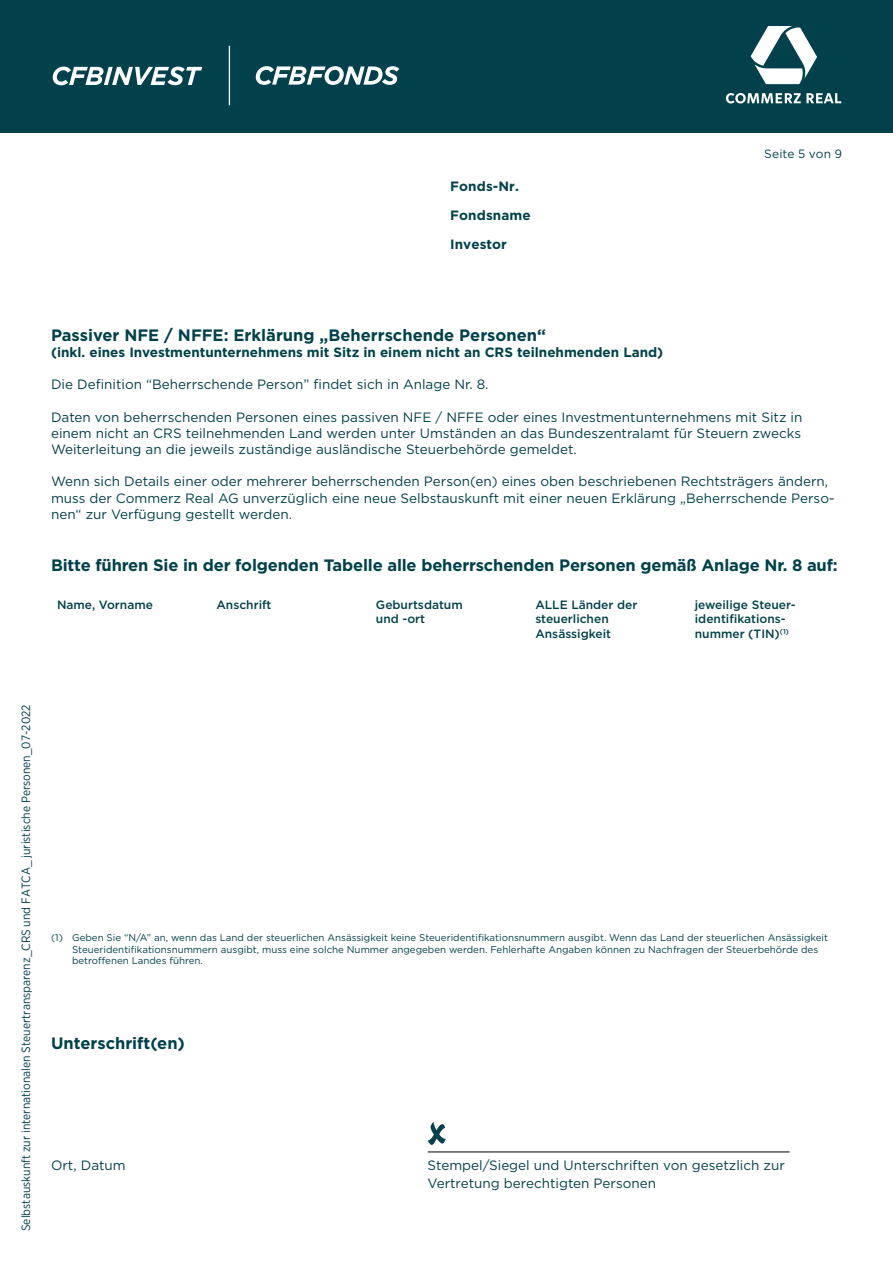
<style>
.page{position:relative;width:893px;height:1263px;background:#fff}
.page>*{position:absolute;margin:0;border:0;box-sizing:border-box;transform-origin:0 0}
.t1{font:700 16.5px "Gotham";letter-spacing:-.01em;color:#00414b}
.t2{font:13.5px/16.2px "Gotham";color:#00414b}
.t3{font:700 13.5px/29px "Gotham";color:#00414b}
.t4{font:500 12px/14.4px "Gotham";color:#00414b}
.t5{font:12px "Gotham Narrow";color:#00414b}
.t6{font:12px "Gotham";letter-spacing:.01em;color:#00414b}
.t7{font:9.75px/11.7px "Gotham";color:#00414b}
</style>
<div class="page">
<svg style="left:428px;top:1122px;width:18px;height:23px"></svg>
<hr style="left:428px;top:1152px;width:362px;height:1px;background:#000">
<div style="left:0;top:0;width:893px;height:133px;background:#00414b"></div>
<svg style="left:726px;top:93px;width:115px;height:10px"></svg>
<svg style="left:751px;top:26px;width:66px;height:58px"></svg>
<svg style="left:256px;top:66px;width:143px;height:19px"></svg>
<svg style="left:53px;top:67px;width:149px;height:18px"></svg>
<hr style="left:229px;top:46px;width:1px;height:59px;background:#fff">
<p class="t3" style="left:450px;top:172px;width:82px">Fonds-Nr.<br>Fondsname<br>Investor</p>
<p class="t6" style="left:764px;top:146px;width:79px">Seite 5 von 9</p>
<p class="t1" style="left:51px;top:324px;width:497px">Passiver NFE / NFFE: Erklärung „Beherrschende Personen“</p>
<p class="t3" style="left:51px;top:337px;width:614px">(inkl. eines Investmentunternehmens mit Sitz in einem nicht an CRS teilnehmenden Land)</p>
<p class="t2" style="left:51px;top:376px;width:439px">Die Definition “Beherrschende Person” findet sich in Anlage Nr. 8.</p>
<p class="t2" style="left:51px;top:408px;width:753px;text-align:justify">Daten von beherrschenden Personen eines passiven NFE / NFFE oder eines Investmentunternehmens mit Sitz in einem nicht an CRS teilnehmenden Land werden unter Umständen an das Bundeszentralamt für Steuern zwecks Weiterleitung an die jeweils zuständige ausländische Steuerbehörde gemeldet.</p>
<p class="t2" style="left:51px;top:473px;width:785px">Wenn sich Details einer oder mehrerer beherrschenden Person(en) eines oben beschriebenen Rechtsträgers ändern, muss der Commerz Real AG unverzüglich eine neue Selbstauskunft mit einer neuen Erklärung „Beherrschende Perso&shy;nen“ zur Verfügung gestellt werden.</p>
<p class="t1" style="left:51px;top:554px;width:788px">Bitte führen Sie in der folgenden Tabelle alle beherrschenden Personen gemäß Anlage Nr. 8 auf:</p>
<p class="t4" style="left:57px;top:597px;width:97px">Name, Vorname</p>
<p class="t4" style="left:216px;top:597px;width:57px">Anschrift</p>
<p class="t4" style="left:376px;top:597px;width:88px">Geburtsdatum und -ort</p>
<p class="t4" style="left:535px;top:597px;width:103px">ALLE Länder der steuerlichen<br>Ansässigkeit</p>
<p class="t4" style="left:695px;top:597px;width:103px">jeweilige Steuer&shy;identifikations&shy;nummer (TIN)<sup>(1)</sup></p>
<p class="t5" style="left:19px;top:1231px;width:528px;rotate:-90deg">Selbstauskunft zur internationalen Steuertransparenz_CRS und FATCA_ juristische Personen_07-2022</p>
<p class="t7" style="left:72px;top:931px;width:758px;text-indent:-21px">(1) Geben Sie “N/A” an, wenn das Land der steuerlichen Ansässigkeit keine Steueridentifikationsnummern ausgibt. Wenn das Land der steuerlichen Ansässigkeit<br>Steueridentifikationsnummern ausgibt, muss eine solche Nummer angegeben werden. Fehlerhafte Angaben können zu Nachfragen der Steuerbehörde des betroffenen Landes führen.</p>
<p class="t1" style="left:51px;top:1032px;width:135px">Unterschrift(en)</p>
<p class="t2" style="left:51px;top:1157px;width:76px">Ort, Datum</p>
<p class="t2" style="left:428px;top:1156px;width:359px;line-height:18px">Stempel/Siegel und Unterschriften von gesetzlich zur<br>Vertretung berechtigten Personen</p>
</div>
